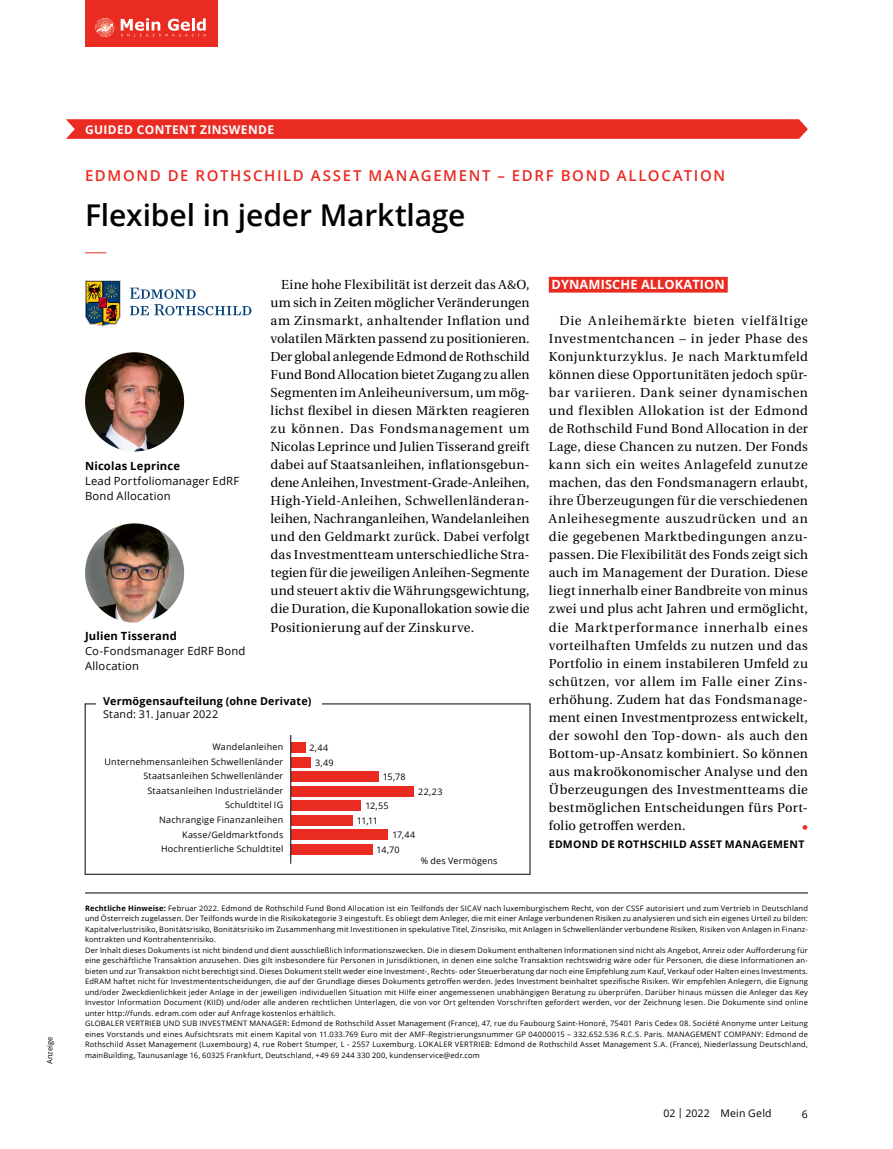
<style>
.page{position:relative;width:893px;height:1149px;background:#fff}
.page>*{position:absolute;margin:0;border:0;box-sizing:border-box;transform-origin:0 0}
.t1{font:600 30px "Open Sans";letter-spacing:-.005em;color:#000}
.t2{font:600 15px "Open Sans";letter-spacing:.105em;color:#e92b22}
.t3{font:13.05px/18px "Heuristica";letter-spacing:.015em;color:#000;text-align:justify}
.t4{font:700 13.05px "Heuristica";color:#e92b22}
.t5{font:700 12.75px "Open Sans";letter-spacing:.01em;color:#fff}
.t6{font:700 12px "Open Sans";letter-spacing:.03em;color:#fff}
.t7{font:11.25px/15px "Open Sans";letter-spacing:.02em;color:#000}
.t8{font:700 11.25px "Open Sans";letter-spacing:.02em;color:#000}
.t9{font:700 10.8px "Open Sans";letter-spacing:.02em;color:#000}
.t10{font:10.8px "Open Sans";letter-spacing:.02em;color:#000}
.t11{font:700 10.5px "Open Sans";letter-spacing:.025em;color:#000}
.t12{font:10.5px "Open Sans";letter-spacing:.02em;color:#000}
.t13{font:9px/14.5px "Open Sans";letter-spacing:.025em;color:#000}
.t14{font:7.5px/10.5px "Open Sans";letter-spacing:.025em;color:#000}
.t15{font:7.5px "Open Sans";color:#000}
.s1{font-weight:700}
</style>
<div class="page">
<div style="left:85px;top:0;width:132px;height:47px;background:#e92b22"></div>
<svg style="left:95px;top:18px;width:111px;height:19px"></svg>
<svg style="left:66px;top:119px;width:742px;height:20px;background:#e93129"></svg>
<div style="left:549px;top:277px;width:179px;height:15px;background:#e92b22"></div>
<svg style="left:85px;top:252px;width:21px;height:1px"></svg>
<img style="left:85px;top:352px;width:99px;height:99px;border-radius:50px">
<img style="left:85px;top:523px;width:99px;height:99px;border-radius:50px">
<div style="left:291px;top:742px;width:14px;height:10px;background:#e92b22"></div>
<div style="left:291px;top:757px;width:20px;height:10px;background:#e92b22"></div>
<div style="left:291px;top:771px;width:87px;height:10px;background:#e92b22"></div>
<div style="left:291px;top:786px;width:123px;height:10px;background:#e92b22"></div>
<div style="left:291px;top:800px;width:70px;height:10px;background:#e92b22"></div>
<div style="left:291px;top:815px;width:62px;height:10px;background:#e92b22"></div>
<div style="left:291px;top:829px;width:97px;height:10px;background:#e92b22"></div>
<div style="left:291px;top:843px;width:81px;height:11px;background:#e92b22"></div>
<hr style="left:290px;top:734px;width:1px;height:129px;background:#000">
<svg style="left:85px;top:280px;width:36px;height:46px;background:#6d664c"></svg>
<svg style="left:130px;top:287px;width:121px;height:28px"></svg>
<hr style="left:85px;top:892px;width:723px;height:1px;background:#000">
<hr style="left:85px;top:703px;width:445px;height:1px;background:#000">
<hr style="left:85px;top:873px;width:445px;height:1px;background:#000">
<hr style="left:85px;top:703px;width:1px;height:171px;background:#000">
<hr style="left:530px;top:703px;width:1px;height:171px;background:#000">
<div style="left:96px;top:690px;width:226px;height:38px;background:#fff"></div>
<p class="t15" style="left:45px;top:1063px;width:29px;rotate:-90deg">Anzeige</p>
<h3 class="t6" style="left:85px;top:121px;width:191px">GUIDED CONTENT ZINSWENDE</h3>
<h2 class="t2" style="left:85px;top:165px;width:642px">EDMOND DE ROTHSCHILD ASSET MANAGEMENT – EDRF BOND ALLOCATION</h2>
<h1 class="t1" style="left:85px;top:195px;width:382px">Flexibel in jeder Marktlage</h1>
<h3 class="t8" style="left:85px;top:457px;width:97px">Nicolas Leprince</h3>
<h3 class="t7" style="left:85px;top:473px;width:156px">Lead Portfoliomanager EdRF<br>Bond Allocation</h3>
<h3 class="t8" style="left:85px;top:628px;width:93px">Julien Tisserand</h3>
<h3 class="t7" style="left:85px;top:643px;width:162px">Co-Fondsmanager EdRF Bond<br>Allocation</h3>
<p class="t3" style="left:271px;top:276px;width:261px;text-indent:11px">Eine hohe Flexibilität ist derzeit das A&amp;O, um sich in Zeiten möglicher Veränderungen am Zinsmarkt, anhaltender Inflation und volatilen Märkten passend zu positionieren.<br>Der global anlegende Edmond de Rothschild Fund Bond Allocation bietet Zugang zu allen Segmenten im Anleiheuniversum, um mög&shy;lichst flexibel in diesen Märkten reagieren zu können. Das Fondsmanagement um Nicolas Leprince und Julien Tisserand greift dabei auf Staatsanleihen, inflationsgebun&shy;dene Anleihen, Investment-Grade-Anleihen, High-Yield-Anleihen, Schwellenländeran&shy;leihen, Nachranganleihen, Wandelanleihen und den Geldmarkt zurück. Dabei verfolgt das Investmentteam unterschiedliche Stra&shy;tegien für die jeweiligen Anleihen-Segmente und steuert aktiv die Währungsgewichtung, die Duration, die Kuponallokation sowie die Positionierung auf der Zinskurve.</p>
<h3 class="t9" style="left:103px;top:693px;width:210px">Vermögensaufteilung (ohne Derivate)</h3>
<h3 class="t10" style="left:103px;top:706px;width:117px">Stand: 31. Januar 2022</h3>
<p class="t13" style="left:105px;top:739px;width:180px;text-align:right">Wandelanleihen<br>Unternehmensanleihen Schwellenländer<br>Staatsanleihen Schwellenländer<br>Staatsanleihen Industrieländer<br>Schuldtitel IG<br>Nachrangige Finanzanleihen<br>Kasse/Geldmarktfonds<br>Hochrentierliche Schuldtitel</p>
<p class="t13" style="left:315px;top:740px;width:20px;text-indent:-6px">2,44<br>3,49</p>
<p class="t13" style="left:383px;top:769px;width:25px">15,78</p>
<p class="t13" style="left:418px;top:783px;width:26px">22,23</p>
<p class="t13" style="left:357px;top:798px;width:33px;text-indent:9px">12,55<br>11,11</p>
<p class="t13" style="left:377px;top:827px;width:40px;text-indent:16px">17,44<br>14,70</p>
<p class="t13" style="left:421px;top:853px;width:78px">% des Vermögens</p>
<h3 class="t5" style="left:551px;top:275px;width:175px">DYNAMISCHE ALLOKATION</h3>
<p class="t3" style="left:549px;top:312px;width:261px;text-indent:11px">Die Anleihemärkte bieten vielfältige Investmentchancen – in jeder Phase des Konjunkturzyklus. Je nach Marktumfeld können diese Opportunitäten jedoch spür&shy;bar variieren. Dank seiner dynamischen und flexiblen Allokation ist der Edmond de Rothschild Fund Bond Allocation in der Lage, diese Chancen zu nutzen. Der Fonds kann sich ein weites Anlagefeld zunutze machen, das den Fondsmanagern erlaubt, ihre Überzeugungen für die verschiedenen Anleihesegmente auszudrücken und an die gegebenen Marktbedingungen anzu&shy;passen. Die Flexibilität des Fonds zeigt sich auch im Management der Duration. Diese liegt innerhalb einer Bandbreite von minus zwei und plus acht Jahren und ermöglicht, die Marktperformance innerhalb eines vorteilhaften Umfelds zu nutzen und das Portfolio in einem instabileren Umfeld zu schützen, vor allem im Falle einer Zins&shy;erhöhung. Zudem hat das Fondsmanage&shy;ment einen Investmentprozess entwickelt, der sowohl den Top-down- als auch den Bottom-up-Ansatz kombiniert. So können aus makroökonomischer Analyse und den Überzeugungen des Investmentteams die bestmöglichen Entscheidungen fürs Port&shy;folio getroffen werden.</p>
<h3 class="t4" style="left:802px;top:816px;width:7px">•</h3>
<h3 class="t11" style="left:549px;top:836px;width:257px">EDMOND DE ROTHSCHILD ASSET MANAGEMENT</h3>
<p class="t14" style="left:85px;top:902px;width:724px"><span class="s1">Rechtliche Hinweise:</span> Februar 2022. Edmond de Rothschild Fund Bond Allocation ist ein Teilfonds der SICAV nach luxemburgischem Recht, von der CSSF autorisiert und zum Vertrieb in Deutschland und Österreich zugelassen. Der Teilfonds wurde in die Risikokategorie 3 eingestuft. Es obliegt dem Anleger, die mit einer Anlage verbundenen Risiken zu analysieren und sich ein eigenes Urteil zu bilden:<br>Kapitalverlustrisiko, Bonitätsrisiko, Bonitätsrisiko im Zusammenhang mit Investitionen in spekulative Titel, Zinsrisiko, mit Anlagen in Schwellenländer verbundene Risiken, Risiken von Anlagen in Finanz&shy;kontrakten und Kontrahentenrisiko.<br>Der Inhalt dieses Dokuments ist nicht bindend und dient ausschließlich Informationszwecken. Die in diesem Dokument enthaltenen Informationen sind nicht als Angebot, Anreiz oder Aufforderung für eine geschäftliche Transaktion anzusehen. Dies gilt insbesondere für Personen in Jurisdiktionen, in denen eine solche Transaktion rechtswidrig wäre oder für Personen, die diese Informationen an&shy;bieten und zur Transaktion nicht berechtigt sind. Dieses Dokument stellt weder eine Investment-, Rechts- oder Steuerberatung dar noch eine Empfehlung zum Kauf, Verkauf oder Halten eines Investments.<br>EdRAM haftet nicht für Investmententscheidungen, die auf der Grundlage dieses Dokuments getroffen werden. Jedes Investment beinhaltet spezifische Risiken. Wir empfehlen Anlegern, die Eignung und/oder Zweckdienlichkeit jeder Anlage in der jeweiligen individuellen Situation mit Hilfe einer angemessenen unabhängigen Beratung zu überprüfen. Darüber hinaus müssen die Anleger das Key Investor Information Document (KIID) und/oder alle anderen rechtlichen Unterlagen, die von vor Ort geltenden Vorschriften gefordert werden, vor der Zeichnung lesen. Die Dokumente sind online unter http://funds. edram.com oder auf Anfrage kostenlos erhältlich.<br>GLOBALER VERTRIEB UND SUB INVESTMENT MANAGER: Edmond de Rothschild Asset Management (France), 47, rue du Faubourg Saint-Honoré, 75401 Paris Cedex 08. Société Anonyme unter Leitung eines Vorstands und eines Aufsichtsrats mit einem Kapital von 11.033.769 Euro mit der AMF-Registrierungsnummer GP 04000015 – 332.652.536 R.C.S. Paris. MANAGEMENT COMPANY: Edmond de Rothschild Asset Management (Luxembourg) 4, rue Robert Stumper, L - 2557 Luxemburg. LOKALER VERTRIEB: Edmond de Rothschild Asset Management S.A. (France), Niederlassung Deutschland, mainBuilding, Taunusanlage 16, 60325 Frankfurt, Deutschland, +49 69 244 330 200, kundenservice@edr.com</p>
<h3 class="t12" style="left:663px;top:1105px;width:110px">02 | 2022 Mein Geld</h3>
<h3 class="t12" style="left:802px;top:1106px;width:8px">6</h3>
</div>
